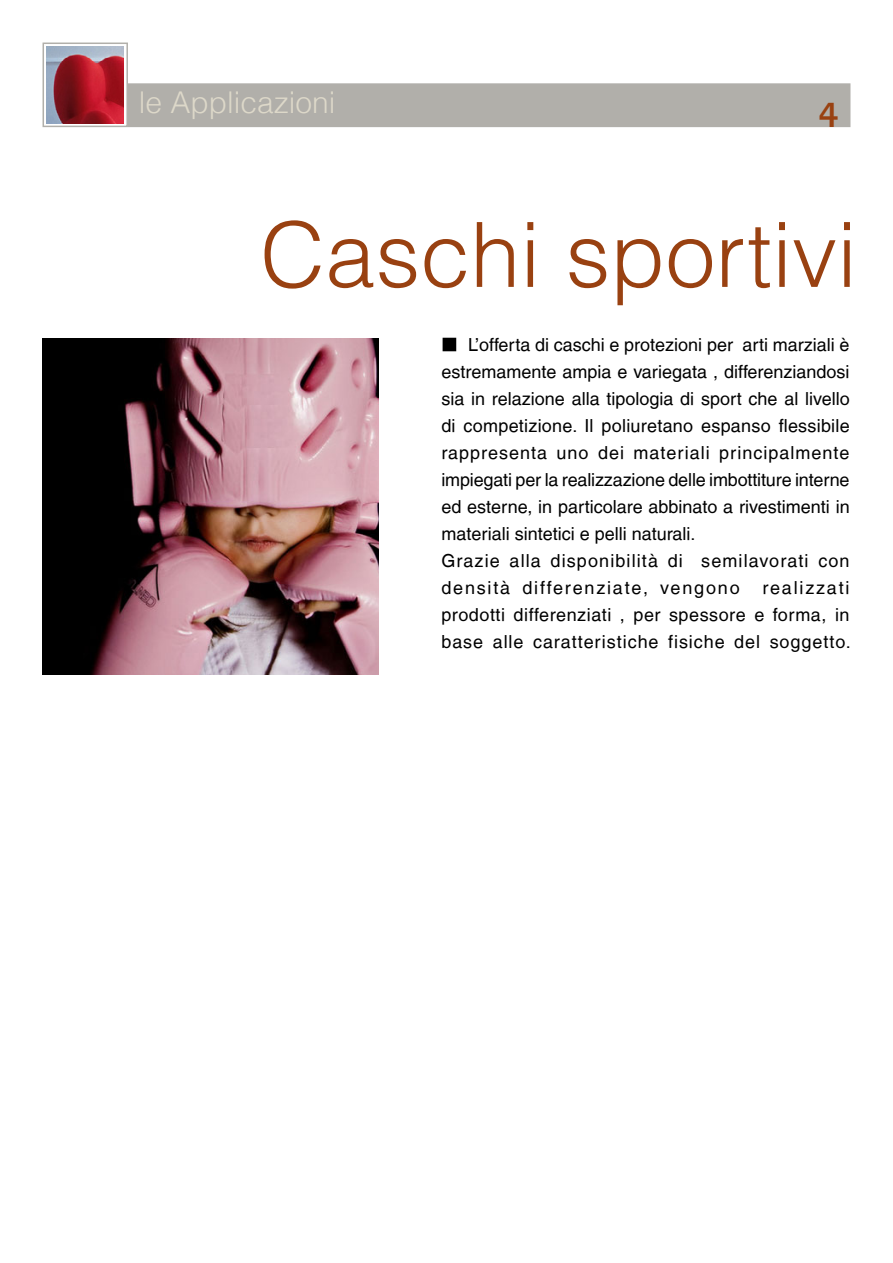
<style>
.page{position:relative;width:893px;height:1263px;background:#fff}
.page>*{position:absolute;margin:0;border:0;box-sizing:border-box;transform-origin:0 0}
.t1{font:300 90px "Helvetica LT";color:#994111}
.t2{font:36px "Aquiline Book Bold SWFTE";color:#994111}
.t3{font:300 30px "Helvetica LT";color:#ddd8c9}
.t4{font:18px/27px "Helvetica LT";color:#000}
</style>
<div class="page">
<div style="left:443px;top:338px;width:12px;height:13px;background:#000"></div>
<div style="left:443px;top:338px;width:13px;height:13px;border:2px solid #000"></div>
<div style="left:128px;top:83px;width:722px;height:44px;background:#b1afaa;border:2px solid #b1afaa"></div>
<svg style="left:43px;top:43px;width:85px;height:84px"></svg>
<img style="left:47px;top:47px;width:76px;height:76px">
<img style="left:43px;top:338px;width:336px;height:337px">
<h3 class="t3" style="left:139px;top:84px;width:198px">le Applicazioni</h3>
<h2 class="t2" style="left:818px;top:94px;width:23px">4</h2>
<h1 class="t1" style="left:260px;top:199px;width:598px">Caschi sportivi</h1>
<p class="t4" style="left:441px;top:331px;width:410px;text-indent:27px">L’offerta di caschi e protezioni per arti marziali è estremamente ampia e variegata , differenziandosi sia in relazione alla tipologia di sport che al livello di competizione. Il poliuretano espanso flessibile rappresenta uno dei materiali principalmente impiegati per la realizzazione delle imbottiture interne ed esterne, in particolare abbinato a rivestimenti in materiali sintetici e pelli naturali.<br>Grazie alla disponibilità di semilavorati con densità differenziate, vengono</p>
<p class="t4" style="left:441px;top:574px;width:411px;text-align:justify;text-indent:321px">realizzati prodotti differenziati , per spessore e forma, in base alle caratteristiche fisiche del soggetto.</p>
</div>
